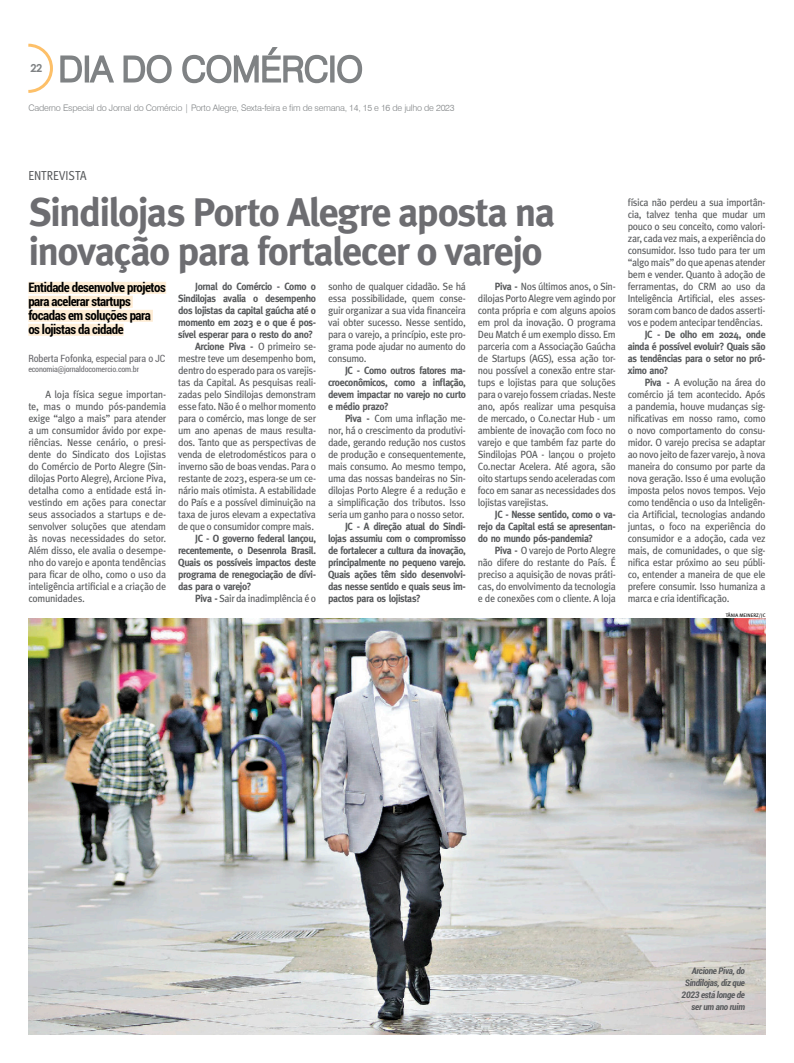
<style>
.page{position:relative;width:794px;height:1063px;background:#fff}
.page>*{position:absolute;margin:0;border:0;box-sizing:border-box;transform-origin:0 0}
.Abre{font:39.9px/39px "Meta Bold LF";letter-spacing:-.04em;color:#6d6d71}
.t1{font:300 34.8px "Swiss 721 BT";color:#7f8284}
.Linha_de_Apoio{font:700 condensed 13px/14px "Roboto";letter-spacing:-.035em;color:#000}
.CARTOLA{font:13px "Meta Cond";color:#57595b}
.t2{font:700 11px "Century Gothic";color:#7f8284}
.TEXTO{font:10.4px/12px "Meta";letter-spacing:-.035em;color:#57595b;text-align:justify;scale:.95 1}
.TEXTO-2{font:700 10.4px/12px "Meta";letter-spacing:-.035em;color:#57595b;text-align:justify;scale:.95 1}
.Assinatura{font:condensed 10px "Roboto";letter-spacing:-.01em;color:#6d6d71}
.t3{font:300 9px "Swiss 721 BT";letter-spacing:-.02em;color:#7f8284}
.Legenda{font:italic 700 condensed 9px/12px "Roboto";letter-spacing:-.03em;color:#57595b;text-align:right}
.E-mail{font:condensed 8px "Roboto";letter-spacing:-.02em;color:#6d6d71}
.Crédito{font:5px "Meta Book Caps";color:#000}
.s1{font-weight:700}
</style>
<div class="page">
<svg style="left:28px;top:43px;width:86px;height:50px"></svg>
<svg style="left:123px;top:54px;width:49px;height:30px"></svg>
<svg style="left:182px;top:47px;width:146px;height:37px"></svg>
<div style="left:330px;top:56px;width:4px;height:27px;border:2px solid #7f8284"></div>
<svg style="left:337px;top:54px;width:26px;height:30px"></svg>
<div style="left:28px;top:282px;width:138px;height:12px;background:#feedd5"></div>
<div style="left:28px;top:296px;width:105px;height:12px;background:#feedd5"></div>
<div style="left:28px;top:310px;width:125px;height:12px;background:#feedd5"></div>
<div style="left:28px;top:324px;width:96px;height:12px;background:#feedd5"></div>
<img style="left:28px;top:619px;width:737px;height:415px">
<h2 class="t1" style="left:59px;top:48px;width:306px">DIA DO COMÉRCIO</h2>
<p class="t3" style="left:28px;top:103px;width:428px">Caderno Especial do Jornal do Comércio | Porto Alegre, Sexta-feira e fim de semana, 14, 15 e 16 de julho de 2023</p>
<p class="t2" style="left:30px;top:60px;width:13px">22</p>
<p class="CARTOLA" style="left:28px;top:168px;width:60px">ENTREVISTA</p>
<p class="Abre" style="left:28px;top:193px;width:528px">Sindilojas Porto Alegre aposta na inovação para fortalecer o varejo</p>
<p class="Linha_de_Apoio" style="left:28px;top:280px;width:139px">Entidade desenvolve projetos para acelerar startups focadas em soluções para<br>os lojistas da cidade</p>
<p class="Assinatura" style="left:28px;top:351px;width:139px">Roberta Fofonka, especial para o JC</p>
<p class="E-mail" style="left:28px;top:363px;width:112px">economia@jornaldocomercio.com.br</p>
<p class="TEXTO" style="left:28px;top:388px;width:147px;text-indent:17px">A loja física segue importan&shy;te, mas o mundo pós-pandemia exige “algo a mais” para atender a um consumidor ávido por expe&shy;riências. Nesse cenário, o presi&shy;dente do Sindicato dos Lojistas do Comércio de Porto Alegre (Sin&shy;dilojas Porto Alegre), Arcione Piva, detalha como a entidade está in&shy;vestindo em ações para conectar seus associados a startups e de&shy;senvolver soluções que atendam às novas necessidades do setor.<br>Além disso, ele avalia o desempe&shy;nho do varejo e aponta tendências para ficar de olho, como o uso da inteligência artificial e a criação de comunidades.</p>
<p class="TEXTO-2" style="left:178px;top:280px;width:147px;text-indent:17px">Jornal do Comércio - Como o Sindilojas avalia o desempenho dos lojistas da capital gaúcha até o momento em 2023 e o que é pos&shy;sível esperar para o resto do ano?</p>
<p class="TEXTO" style="left:178px;top:340px;width:147px;text-indent:17px"><span class="s1">Arcione Piva -</span> O primeiro se&shy;mestre teve um desempenho bom, dentro do esperado para os varejis&shy;tas da Capital. As pesquisas reali&shy;zadas pelo Sindilojas demonstram esse fato. Não é o melhor momento para o comércio, mas longe de ser um ano apenas de maus resulta&shy;dos. Tanto que as perspectivas de venda de eletrodomésticos para o inverno são de boas vendas. Para o restante de 2023, espera-se um ce&shy;nário mais otimista. A estabilidade do País e a possível diminuição na taxa de juros elevam a expectativa de que o consumidor compre mais.</p>
<p class="TEXTO-2" style="left:178px;top:532px;width:147px;text-indent:17px">JC - O governo federal lançou, recentemente, o Desenrola Brasil.<br>Quais os possíveis impactos deste programa de renegociação de dívi&shy;das para o varejo?</p>
<p class="TEXTO" style="left:195px;top:592px;width:129px"><span class="s1">Piva -</span> Sair da inadimplência é o</p>
<p class="TEXTO" style="left:328px;top:280px;width:147px">sonho de qualquer cidadão. Se há essa possibilidade, quem conse&shy;guir organizar a sua vida financeira vai obter sucesso. Nesse sentido, para o varejo, a princípio, este pro&shy;grama pode ajudar no aumento do consumo.</p>
<p class="TEXTO-2" style="left:328px;top:364px;width:147px;text-indent:17px">JC - Como outros fatores ma&shy;croeconômicos, como a inflação, devem impactar no varejo no curto e médio prazo?</p>
<p class="TEXTO" style="left:328px;top:412px;width:147px;text-indent:17px"><span class="s1">Piva -</span> Com uma inflação me&shy;nor, há o crescimento da produtivi&shy;dade, gerando redução nos custos de produção e consequentemente, mais consumo. Ao mesmo tempo, uma das nossas bandeiras no Sin&shy;dilojas Porto Alegre é a redução e a simplificação dos tributos. Isso seria um ganho para o nosso setor.</p>
<p class="TEXTO-2" style="left:328px;top:520px;width:147px;text-indent:17px">JC - A direção atual do Sindi&shy;lojas assumiu com o compromisso de fortalecer a cultura da inovação, principalmente no pequeno varejo.<br>Quais ações têm sido desenvolvi&shy;das nesse sentido e quais seus im&shy;pactos para os lojistas?</p>
<p class="TEXTO" style="left:478px;top:280px;width:147px;text-indent:17px"><span class="s1">Piva -</span> Nos últimos anos, o Sin&shy;dilojas Porto Alegre vem agindo por conta própria e com alguns apoios em prol da inovação. O programa Deu Match é um exemplo disso. Em parceria com a Associação Gaúcha de Startups (AGS), essa ação tor&shy;nou possível a conexão entre star&shy;tups e lojistas para que soluções para o varejo fossem criadas. Neste ano, após realizar uma pesquisa de mercado, o Co.nectar Hub - um ambiente de inovação com foco no varejo e que também faz parte do Sindilojas POA - lançou o projeto Co.nectar Acelera. Até agora, são oito startups sendo aceleradas com foco em sanar as necessidades dos lojistas varejistas.</p>
<p class="TEXTO-2" style="left:478px;top:508px;width:147px;text-indent:17px">JC - Nesse sentido, como o va&shy;rejo da Capital está se apresentan&shy;do no mundo pós-pandemia?</p>
<p class="TEXTO" style="left:478px;top:544px;width:147px;text-indent:17px"><span class="s1">Piva -</span> O varejo de Porto Alegre não difere do restante do País. É preciso a aquisição de novas práti&shy;cas, do envolvimento da tecnologia e de conexões com o cliente. A loja</p>
<p class="TEXTO" style="left:628px;top:196px;width:147px">física não perdeu a sua importân&shy;cia, talvez tenha que mudar um pouco o seu conceito, como valori&shy;zar, cada vez mais, a experiência do consumidor. Isso tudo para ter um “algo mais” do que apenas atender bem e vender. Quanto à adoção de ferramentas, do CRM ao uso da Inteligência Artificial, eles asses&shy;soram com banco de dados asserti&shy;vos e podem antecipar tendências.</p>
<p class="TEXTO-2" style="left:628px;top:328px;width:147px;text-indent:17px">JC - De olho em 2024, onde ainda é possível evoluir? Quais são as tendências para o setor no pró&shy;ximo ano?</p>
<p class="TEXTO" style="left:628px;top:376px;width:147px;text-indent:17px"><span class="s1">Piva -</span> A evolução na área do comércio já tem acontecido. Após a pandemia, houve mudanças sig&shy;nificativas em nosso ramo, como o novo comportamento do consu&shy;midor. O varejo precisa se adaptar ao novo jeito de fazer varejo, à nova maneira do consumo por parte da nova geração. Isso é uma evolução imposta pelos novos tempos. Vejo como tendência o uso da Inteligên&shy;cia Artificial, tecnologias andando juntas, o foco na experiência do consumidor e a adoção, cada vez mais, de comunidades, o que sig&shy;nifica estar próximo ao seu públi&shy;co, entender a maneira de que ele prefere consumir. Isso humaniza a marca e cria identificação.</p>
<p class="Crédito" style="left:726px;top:613px;width:41px">TÂNIA MEINERZ/JC</p>
<p class="Legenda" style="left:681px;top:965px;width:65px">Arcione Piva, do<br>Sindilojas, diz que<br>2023 está longe de ser um ano ruim</p>
</div>
